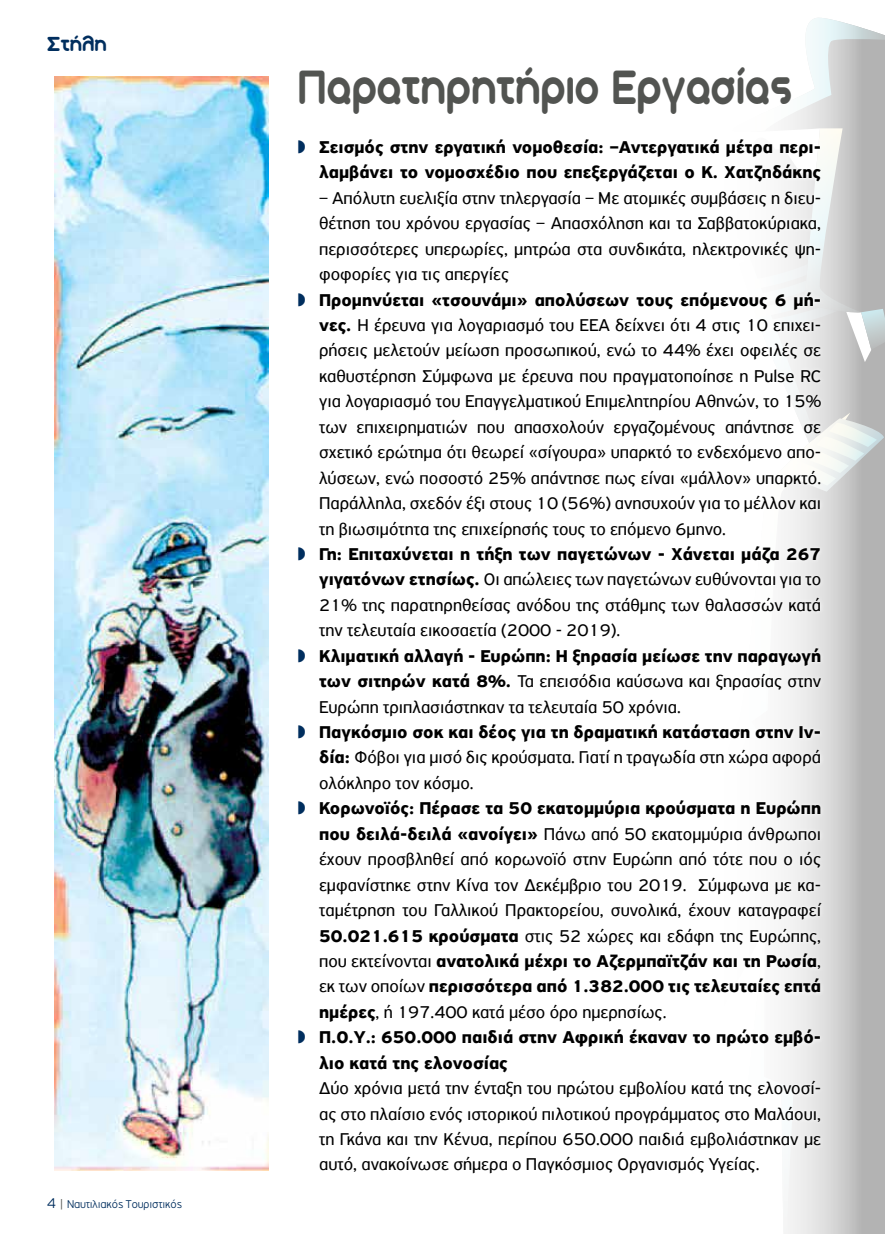
<style>
.page{position:relative;width:885px;height:1234px;background:#fff}
.page>*{position:absolute;margin:0;border:0;box-sizing:border-box;transform-origin:0 0}
.t1{font:52.2px "Aka Acid GR Soft Ice Cream";letter-spacing:.01em;color:#525451;scale:.83 1}
.t2{font:22.05px "Aka Acid GR Soft Ice Cream";letter-spacing:.01em;color:#002e5e;scale:.95 1}
.t3{font:18px/25.3px "PF Highway Sans Pro";color:#000;text-align:justify}
.t4{font:700 18px/25.3px "PF Highway Sans Pro";color:#000}
.t5{font:300 12px "PF Highway Gothic";letter-spacing:-.01em;color:#002e5e}
.s1{font-size:15px}
.s2{color:#525451}
.s3{font-weight:700}
</style>
<div class="page">
<svg style="left:793px;top:17px;width:91px;height:1216px;background:#bcbcbc"></svg>
<svg style="left:825px;top:491px;width:25px;height:625px;background:#d2d2d2"></svg>
<svg style="left:784px;top:18px;width:100px;height:473px"></svg>
<svg style="left:784px;top:1177px;width:9px;height:56px"></svg>
<img style="left:55px;top:77px;width:213px;height:1092px">
<div style="left:295px;top:63px;width:500px;height:56px;background:#fff"></div>
<div style="left:294px;top:135px;width:531px;height:1042px;background:#fff"></div>
<p class="t2" style="left:47px;top:32px;width:64px">Στήλη</p>
<p class="t5" style="left:47px;top:1197px;width:137px"><span class="s1">4</span> <span class="s2">|</span> Ναυτιλιακός Τουριστικός</p>
<h1 class="t1" style="left:298px;top:61px;width:596px">Παρατηρητήριο Εργασίας</h1>
<p class="t4" style="left:319px;top:135px;width:503px">Σεισμός στην εργατική νομοθεσία: –Αντεργατικά μέτρα περι&shy;λαμβάνει το νομοσχέδιο που επεξεργάζεται ο Κ. Χατζηδάκης</p>
<p class="t3" style="left:319px;top:185px;width:503px">– Απόλυτη ευελιξία στην τηλεργασία – Με ατομικές συμβάσεις η διευ&shy;θέτηση του χρόνου εργασίας – Απασχόληση και τα Σαββατοκύριακα, περισσότερες υπερωρίες, μητρώα στα συνδικάτα, ηλεκτρονικές ψη&shy;φοφορίες για τις απεργίες</p>
<p class="t3" style="left:319px;top:287px;width:503px"><span class="s3">Προμηνύεται «τσουνάμι» απολύσεων τους επόμενους 6 μή&shy;νες.</span> Η έρευνα για λογαριασμό του ΕΕΑ δείχνει ότι 4 στις 10 επιχει&shy;ρήσεις μελετούν μείωση προσωπικού, ενώ το 44% έχει οφειλές σε καθυστέρηση Σύμφωνα με έρευνα που πραγματοποίησε η Pulse RC για λογαριασμό του Επαγγελματικού Επιμελητηρίου Αθηνών, το 15% των επιχειρηματιών που απασχολούν εργαζομένους απάντησε σε σχετικό ερώτημα ότι θεωρεί «σίγουρα» υπαρκτό το ενδεχόμενο απο&shy;λύσεων, ενώ ποσοστό 25% απάντησε πως είναι «μάλλον» υπαρκτό.<br>Παράλληλα, σχεδόν έξι στους 10 (56%) ανησυχούν για το μέλλον και τη βιωσιμότητα της επιχείρησής τους το επόμενο 6μηνο.</p>
<p class="t3" style="left:319px;top:541px;width:503px"><span class="s3">Γη: Επιταχύνεται η τήξη των παγετώνων - Χάνεται μάζα 267 γιγατόνων ετησίως.</span> Οι απώλειες των παγετώνων ευθύνονται για το 21% της παρατηρηθείσας ανόδου της στάθμης των θαλασσών κατά την τελευταία εικοσαετία (2000 - 2019).</p>
<p class="t3" style="left:319px;top:643px;width:503px"><span class="s3">Κλιματική αλλαγή - Ευρώπη: Η ξηρασία μείωσε την παραγωγή των σιτηρών κατά 8%.</span> Τα επεισόδια καύσωνα και ξηρασίας στην Ευρώπη τριπλασιάστηκαν τα τελευταία 50 χρόνια.</p>
<p class="t3" style="left:319px;top:719px;width:503px"><span class="s3">Παγκόσμιο σοκ και δέος για τη δραματική κατάσταση στην Ιν&shy;δία:</span> Φόβοι για μισό δις κρούσματα. Γιατί η τραγωδία στη χώρα αφορά ολόκληρο τον κόσμο.</p>
<p class="t3" style="left:319px;top:795px;width:503px;text-align:left"><span class="s3">Κορωνοϊός: Πέρασε τα 50 εκατομμύρια κρούσματα η Ευρώπη που δειλά-δειλά «ανοίγει»</span> Πάνω από 50 εκατομμύρια άνθρωποι έχουν προσβληθεί από κορωνοϊό στην Ευρώπη από τότε που ο ιός εμφανίστηκε στην Κίνα τον Δεκέμβριο του 2019. Σύμφωνα με κα&shy;ταμέτρηση του Γαλλικού Πρακτορείου, συνολικά, έχουν καταγραφεί <span class="s3">50.021.615 κρούσματα</span> στις 52 χώρες και εδάφη της Ευρώπης, που εκτείνονται <span class="s3">ανατολικά μέχρι το Αζερμπαϊτζάν και τη Ρωσία</span>, εκ των οποίων <span class="s3">περισσότερα από 1.382.000 τις τελευταίες επτά ημέρες</span>, ή 197.400 κατά μέσο όρο ημερησίως.<br><span class="s3">Π.Ο.Υ.: 650.000 παιδιά στην Αφρική έκαναν το πρώτο εμβό&shy;λιο κατά της ελονοσίας</span></p>
<p class="t3" style="left:319px;top:1075px;width:503px">Δύο χρόνια μετά την ένταξη του πρώτου εμβολίου κατά της ελονοσί&shy;ας στο πλαίσιο ενός ιστορικού πιλοτικού προγράμματος στο Μαλάουι, τη Γκάνα και την Κένυα, περίπου 650.000 παιδιά εμβολιάστηκαν με αυτό, ανακοίνωσε σήμερα ο Παγκόσμιος Οργανισμός Υγείας.</p>
</div>
